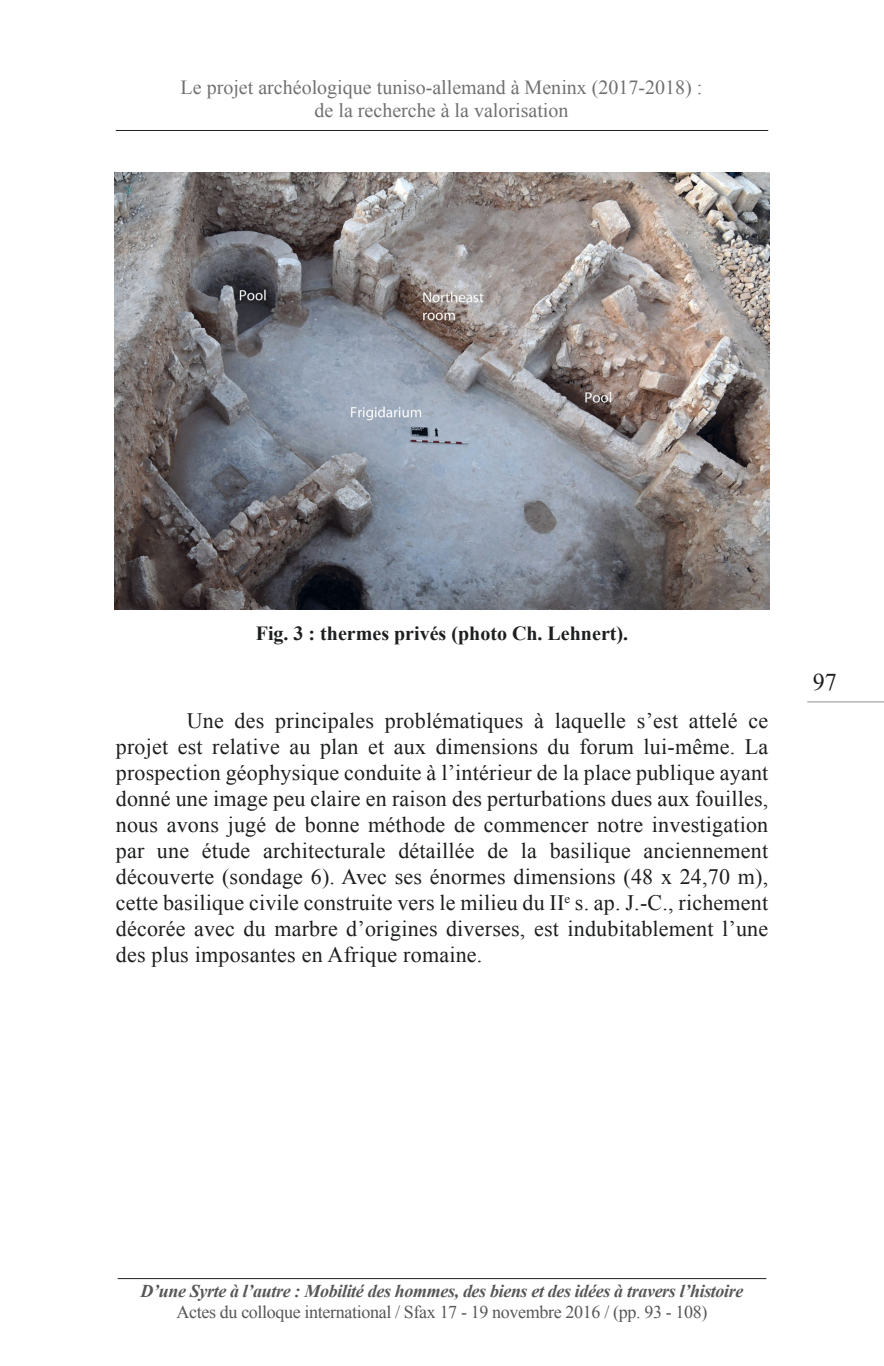
<style>
.page{position:relative;width:884px;height:1366px;background:#fff}
.page>*{position:absolute;margin:0;border:0;box-sizing:border-box;transform-origin:0 0}
.t1{font:24px "Times New Roman";color:#1d1e1f}
.t2{font:22px/26px "Times New Roman";letter-spacing:.01em;color:#1d1e1f;text-align:justify}
.t3{font:22px "Times New Roman PSMT2";letter-spacing:.01em;color:#1d1e1f}
.t4{font:20px/23px "Times New Roman";color:#707071;text-align:center}
.t5{font:20px "Times New Roman PS Bold MT2";color:#1d1e1f}
.t6{font:italic 700 18px "Times New Roman";letter-spacing:-.02em;color:#575758}
.t7{font:18px "Times New Roman";letter-spacing:-.02em;color:#575758}
</style>
<div class="page">
<hr style="left:116px;top:130px;width:652px;height:1px;background:#1d1e1f">
<hr style="left:807px;top:701px;width:76px;height:1px;background:#1d1e1f">
<hr style="left:118px;top:1277px;width:648px;height:1px;background:#1d1e1f">
<img style="left:115px;top:172px;width:654px;height:437px">
<p class="t4" style="left:180px;top:76px;width:523px">Le projet archéologique tuniso-allemand à Meninx (2017-2018) : de la recherche à la valorisation</p>
<p class="t5" style="left:256px;top:619px;width:374px">Fig. 3 : thermes privés (photo Ch. Lehnert).</p>
<p class="t2" style="left:116px;top:707px;width:654px;text-indent:71px">Une des principales problématiques à laquelle s’est attelé ce projet est relative au plan et aux dimensions du forum lui-même. La prospection géophysique conduite à l’intérieur de la place publique ayant donné une image peu claire en raison des perturbations dues aux fouilles, nous avons jugé de bonne méthode de commencer notre investigation par une étude architecturale détaillée de la basilique anciennement</p>
<p class="t3" style="left:116px;top:861px;width:654px">découverte (sondage 6). Avec ses énormes dimensions (48 x 24,70 m),</p>
<p class="t2" style="left:116px;top:889px;width:654px">cette basilique civile construite vers le milieu du II<sup>e</sup> s. ap. J.-C., richement décorée avec du marbre d’origines diverses, est indubitablement l’une des plus imposantes en Afrique romaine.</p>
<p class="t1" style="left:812px;top:665px;width:25px">97</p>
<p class="t6" style="left:140px;top:1277px;width:604px">D’une Syrte à l’autre : Mobilité des hommes, des biens et des idées à travers l’histoire</p>
<p class="t7" style="left:176px;top:1300px;width:532px">Actes du colloque international / Sfax 17 - 19 novembre 2016 / (pp. 93 - 108)</p>
</div>
